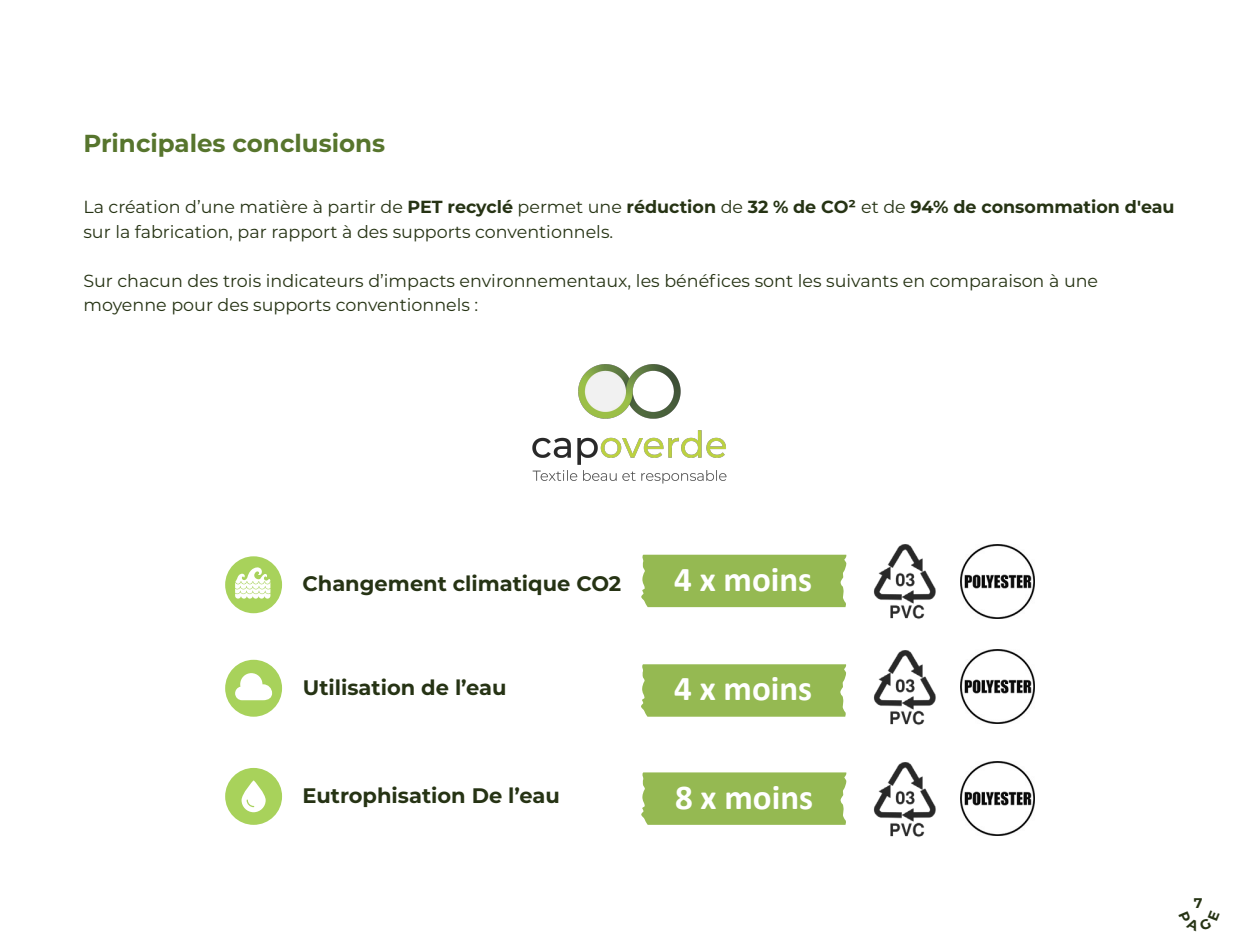
<style>
.page{position:relative;width:1260px;height:945px;background:#fff}
.page>*{position:absolute;margin:0;border:0;box-sizing:border-box;transform-origin:0 0}
.t1{font:700 35px "Calibri";color:#fff}
.t2{font:700 24.5px "Montserrat";color:#57752d}
.t3{font:700 21px "Montserrat";color:#263314}
.t4{font:17.5px/24.5px "Montserrat";color:#263314}
.t5{font:700 14px "Montserrat";color:#263314}
.s1{font-weight:700}
</style>
<div class="page">
<div style="left:641px;top:664px;width:206px;height:53px;background:#95b952"></div>
<div style="left:641px;top:772px;width:206px;height:53px;background:#95b952"></div>
<div style="left:641px;top:555px;width:206px;height:52px;background:#95b952"></div>
<div style="left:225px;top:556px;width:57px;height:57px;background:#a8d25b;border-radius:50%"></div>
<svg style="left:235px;top:567px;width:35px;height:32px"></svg>
<div style="left:225px;top:660px;width:57px;height:57px;background:#a8d25b;border-radius:50%"></div>
<svg style="left:235px;top:673px;width:37px;height:27px"></svg>
<div style="left:225px;top:768px;width:57px;height:57px;background:#a8d25b;border-radius:50%"></div>
<svg style="left:242px;top:780px;width:24px;height:32px"></svg>
<img style="left:532px;top:364px;width:195px;height:120px">
<img style="left:873px;top:544px;width:63px;height:75px">
<img style="left:873px;top:650px;width:63px;height:75px">
<img style="left:873px;top:762px;width:63px;height:75px">
<img style="left:961px;top:544px;width:74px;height:74px">
<img style="left:961px;top:650px;width:74px;height:74px">
<img style="left:961px;top:762px;width:74px;height:74px">
<h2 class="t2" style="left:83px;top:126px;width:303px">Principales conclusions</h2>
<p class="t4" style="left:83px;top:194px;width:1093px">La création d’une matière à partir de <span class="s1">PET recyclé</span> permet une <span class="s1">réduction</span> de <span class="s1">32 % de CO²</span> et de <span class="s1">94% de consommation d'eau </span>sur la fabrication, par rapport à des supports conventionnels.</p>
<p class="t4" style="left:83px;top:268px;width:1016px">Sur chacun des trois indicateurs d’impacts environnementaux, les bénéfices sont les suivants en comparaison à une moyenne pour des supports conventionnels :</p>
<p class="t3" style="left:302px;top:569px;width:320px">Changement climatique CO2</p>
<p class="t3" style="left:303px;top:672px;width:205px">Utilisation de l’eau</p>
<p class="t3" style="left:302px;top:780px;width:259px">Eutrophisation De l’eau</p>
<h1 class="t1" style="left:674px;top:555px;width:140px">4 x moins</h1>
<h1 class="t1" style="left:674px;top:664px;width:140px">4 x moins</h1>
<h1 class="t1" style="left:675px;top:772px;width:140px">8 x moins</h1>
<p class="t5" style="left:1194px;top:893px;width:10px">7</p>
</div>
